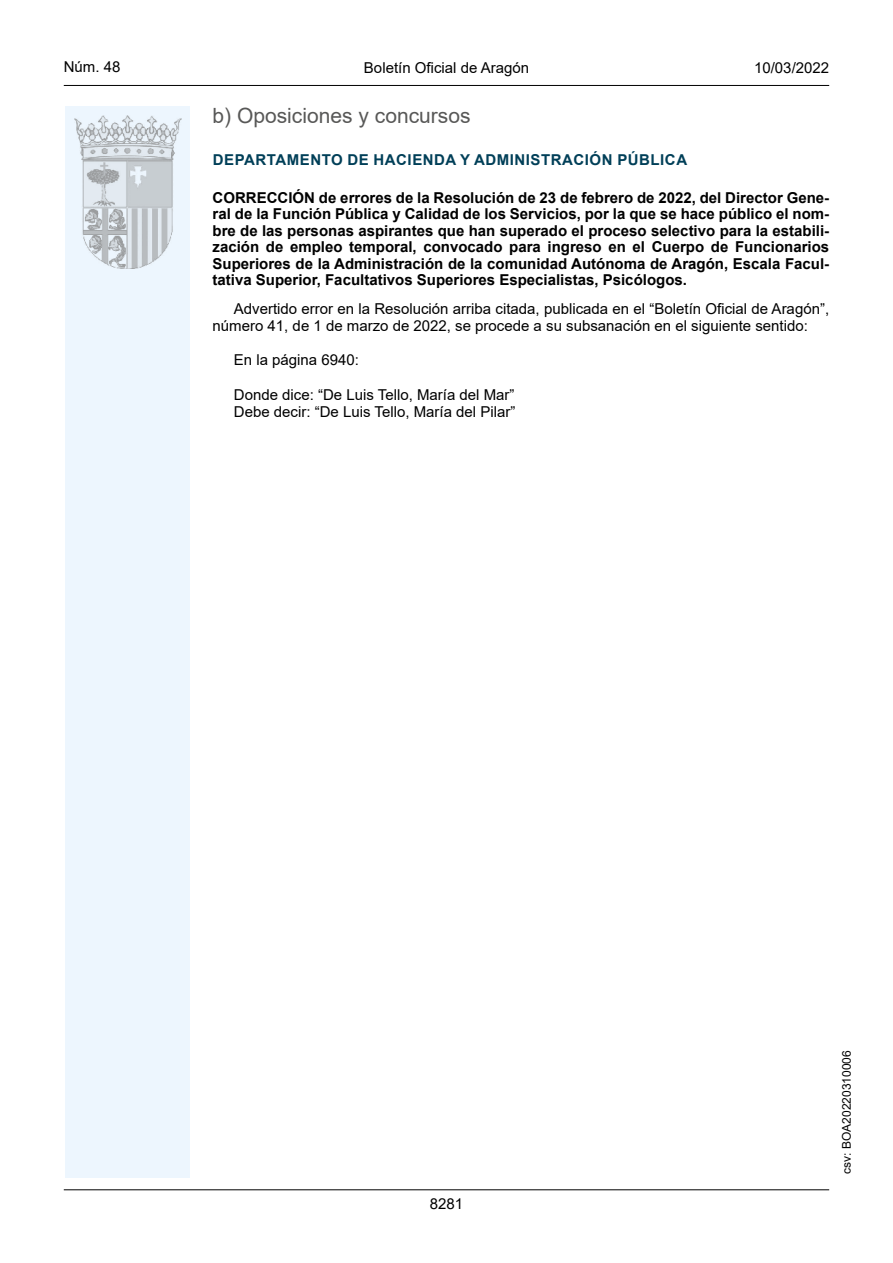
<style>
.page{position:relative;width:893px;height:1263px;background:#fff}
.page>*{position:absolute;margin:0;border:0;box-sizing:border-box;transform-origin:0 0}
.Sub_Seccion{font:21px "Arial";color:#585857}
.Titulo_text{font:700 15px/16.5px "Arial";color:#000;text-align:justify}
.inicio_de_parrafo{font:15px/17.2px "Arial";color:#000}
.emisor_text{font:700 15px "Arial";letter-spacing:.035em;color:#003f58}
.estilo_head-c{font:15px "Arial";color:#000}
.estilo_head-d{font:15px "Arial MT2";color:#000}
.estilo_head-i{font:15px "Arial MT2";color:#000}
.numero_pagina{font:15px "Arial MT2";color:#000}
.estilo_head-i-2{font:12px "Arial MT2";color:#000}
</style>
<div class="page">
<div style="left:65px;top:106px;width:125px;height:1072px;background:#edf6fe"></div>
<img style="left:75px;top:115px;width:106px;height:153px">
<hr style="left:64px;top:85px;width:765px;height:1px;background:#000">
<hr style="left:64px;top:1189px;width:765px;height:1px;background:#000">
<p class="estilo_head-i" style="left:64px;top:57px;width:58px">Núm. 48</p>
<p class="estilo_head-c" style="left:364px;top:57px;width:167px">Boletín Oficial de Aragón</p>
<p class="estilo_head-d" style="left:754px;top:57px;width:77px">10/03/2022</p>
<h4 class="Sub_Seccion" style="left:213px;top:101px;width:259px">b) Oposiciones y concursos</h4>
<h5 class="emisor_text" style="left:213px;top:149px;width:476px">DEPARTAMENTO DE HACIENDA Y ADMINISTRACIÓN PÚBLICA</h5>
<p class="Titulo_text" style="left:213px;top:189px;width:618px">CORRECCIÓN de errores de la Resolución de 23 de febrero de 2022, del Director Gene&shy;ral de la Función Pública y Calidad de los Servicios, por la que se hace público el nom&shy;bre de las personas aspirantes que han superado el proceso selectivo para la estabili&shy;zación de empleo temporal, convocado para ingreso en el Cuerpo de Funcionarios Superiores de la Administración de la comunidad Autónoma de Aragón, Escala Facul&shy;tativa Superior, Facultativos Superiores Especialistas, Psicólogos.</p>
<p class="inicio_de_parrafo" style="left:213px;top:300px;width:618px;text-indent:21px">Advertido error en la Resolución arriba citada, publicada en el “Boletín Oficial de Aragón”, número 41, de 1 de marzo de 2022, se procede a su subsanación en el siguiente sentido:</p>
<p class="inicio_de_parrafo" style="left:234px;top:351px;width:127px">En la página 6940:</p>
<p class="inicio_de_parrafo" style="left:234px;top:386px;width:282px">Donde dice: “De Luis Tello, María del Mar”</p>
<p class="inicio_de_parrafo" style="left:234px;top:403px;width:283px">Debe decir: “De Luis Tello, María del Pilar”</p>
<p class="numero_pagina" style="left:430px;top:1193px;width:35px">8281</p>
<p class="estilo_head-i-2" style="left:838px;top:1174px;width:125px;rotate:-90deg">csv: BOA20220310006</p>
</div>
